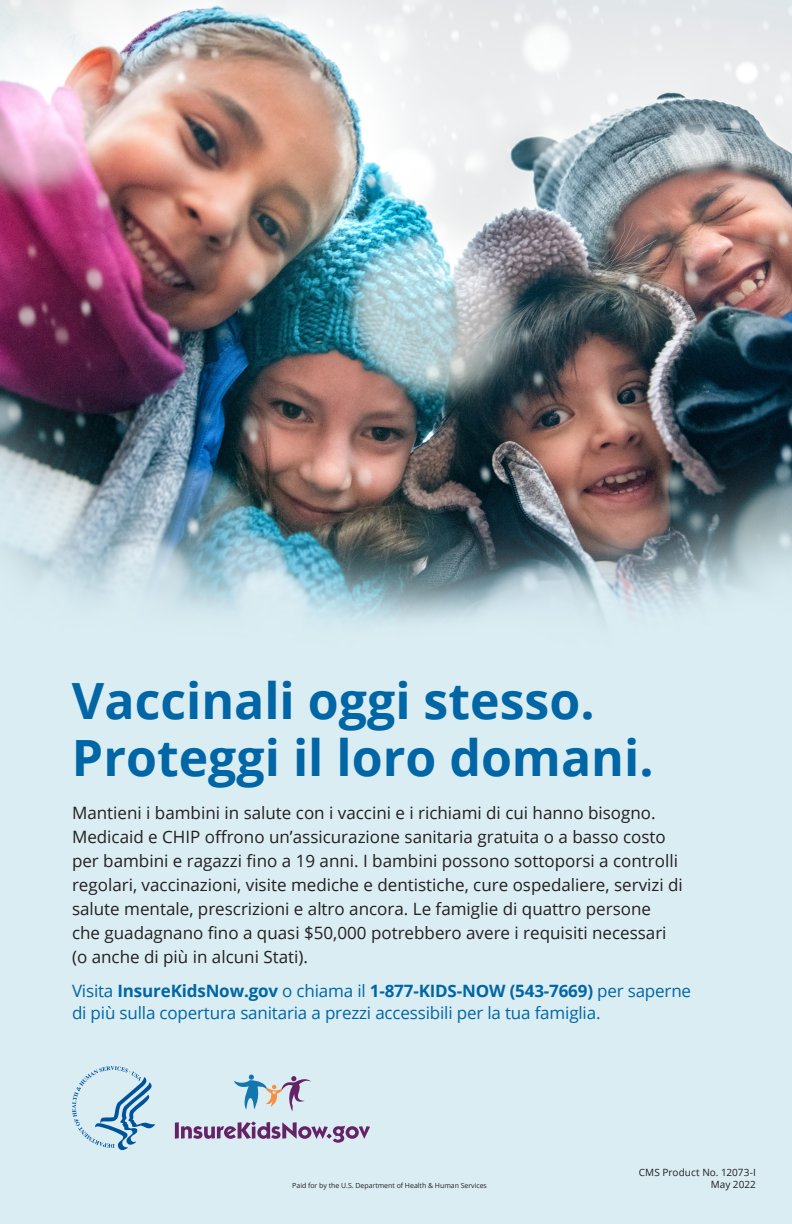
<style>
.page{position:relative;width:792px;height:1224px;background:#fff}
.page>*{position:absolute;margin:0;border:0;box-sizing:border-box;transform-origin:0 0}
.t1{font:700 50px/57px "Open Sans";color:#0066a5}
.t2{font:17px/24px "Open Sans";color:#231f20}
.t3{font:17px/22px "Open Sans";letter-spacing:-.01em;color:#0066a5}
.t4{font:10px/12px "Open Sans";letter-spacing:.005em;color:#231f20;text-align:right}
.t5{font:7px "Open Sans";letter-spacing:-.005em;color:#231f20}
.s1{font-weight:700}
</style>
<div class="page">
<img style="left:0;top:0;width:792px;height:1224px">
<svg style="left:72px;top:1066px;width:83px;height:85px;background:#b6d3e4"></svg>
<svg style="left:234px;top:1075px;width:77px;height:36px;background:#b7c7d5"></svg>
<svg style="left:175px;top:1121px;width:195px;height:22px;background:#b0a5c1"></svg>
<h1 class="t1" style="left:72px;top:671px;width:583px">Vaccinali oggi stesso.<br>Proteggi il loro domani.</h1>
<p class="t2" style="left:72px;top:800px;width:612px">Mantieni i bambini in salute con i vaccini e i richiami di cui hanno bisogno.<br>Medicaid e CHIP offrono un’assicurazione sanitaria gratuita o a basso costo per bambini e ragazzi fino a 19 anni. I bambini possono sottoporsi a controlli regolari, vaccinazioni, visite mediche e dentistiche, cure ospedaliere, servizi di salute mentale, prescrizioni e altro ancora. Le famiglie di quattro persone che guadagnano fino a quasi $50,000 potrebbero avere i requisiti necessari (o anche di più in alcuni Stati).</p>
<p class="t3" style="left:72px;top:980px;width:621px">Visita <span class="s1">InsureKidsNow.gov</span> o chiama il <span class="s1">1-877-KIDS-NOW (543-7669)</span> per saperne di più sulla copertura sanitaria a prezzi accessibili per la tua famiglia.</p>
<p class="t5" style="left:292px;top:1180px;width:196px">Paid for by the U.S. Department of Health &amp; Human Services</p>
<p class="t4" style="left:639px;top:1166px;width:119px">CMS Product No. 12073-I<br>May 2022</p>
</div>
